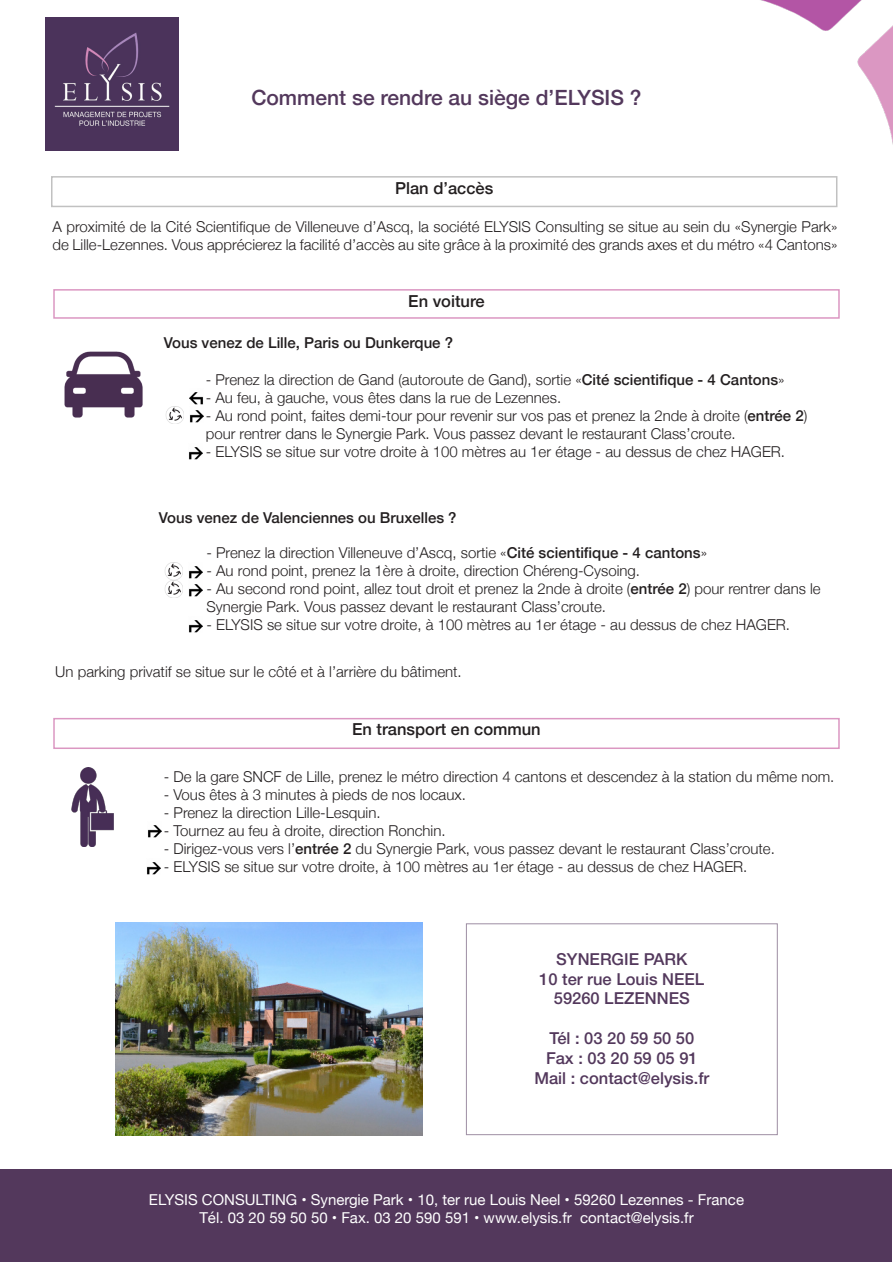
<style>
.page{position:relative;width:893px;height:1263px;background:#fff}
.page>*{position:absolute;margin:0;border:0;box-sizing:border-box;transform-origin:0 0}
.t1{font:500 21px "Helvetica Neue";color:#53385c}
.t2{font:500 16.5px "Helvetica Neue LT Std";color:#53385c}
.t3{font:500 16.5px "Helvetica Neue";color:#231f20}
.t4{font:300 15px/18px "Helvetica Neue";color:#231f20}
.t5{font:15px "Helvetica Neue";color:#fff}
.t6{font:500 15px "Helvetica Neue";color:#231f20}
.s1{font-weight:500}
</style>
<div class="page">
<img style="left:46px;top:18px;width:133px;height:133px">
<img style="left:760px;top:0;width:133px;height:145px">
<img style="left:71px;top:767px;width:43px;height:79px">
<img style="left:64px;top:351px;width:79px;height:67px">
<div style="left:51px;top:176px;width:786px;height:31px;border:2px solid #c1c1c1"></div>
<img style="left:115px;top:923px;width:307px;height:212px">
<div style="left:53px;top:289px;width:787px;height:30px;border:2px solid #db97c2"></div>
<div style="left:53px;top:718px;width:787px;height:31px;border:2px solid #db97c2"></div>
<img style="left:190px;top:410px;width:14px;height:13px">
<img style="left:166px;top:406px;width:18px;height:18px">
<img style="left:189px;top:392px;width:14px;height:12px">
<img style="left:189px;top:447px;width:14px;height:12px">
<img style="left:189px;top:566px;width:14px;height:13px">
<img style="left:165px;top:562px;width:18px;height:36px">
<img style="left:189px;top:584px;width:14px;height:13px">
<img style="left:189px;top:620px;width:14px;height:12px">
<img style="left:148px;top:825px;width:14px;height:13px">
<img style="left:147px;top:862px;width:14px;height:13px">
<div style="left:1px;top:1169px;width:891px;height:93px;background:#53385c"></div>
<p class="t1" style="left:251px;top:81px;width:392px">Comment se rendre au siège d’ELYSIS ?</p>
<p class="t3" style="left:395px;top:175px;width:100px">Plan d’accès</p>
<p class="t4" style="left:52px;top:217px;width:786px">A proximité de la Cité Scientifique de Villeneuve d’Ascq, la société ELYSIS Consulting se situe au sein du «Synergie Park» de Lille-Lezennes. Vous apprécierez la facilité d’accès au site grâce à la proximité des grands axes et du métro «4 Cantons»</p>
<p class="t3" style="left:408px;top:288px;width:78px">En voiture</p>
<p class="t6" style="left:164px;top:331px;width:291px">Vous venez de Lille, Paris ou Dunkerque ?</p>
<p class="t4" style="left:206px;top:369px;width:580px">- Prenez la direction de Gand (autoroute de Gand), sortie «<span class="s1">Cité scientifique - 4 Cantons</span>»</p>
<p class="t4" style="left:206px;top:387px;width:357px">- Au feu, à gauche, vous êtes dans la rue de Lezennes.</p>
<p class="t4" style="left:206px;top:405px;width:603px">- Au rond point, faites demi-tour pour revenir sur vos pas et prenez la 2nde à droite (<span class="s1">entrée 2</span>) pour rentrer dans le Synergie Park. Vous passez devant le restaurant Class’croute.</p>
<p class="t4" style="left:206px;top:441px;width:581px">- ELYSIS se situe sur votre droite à 100 mètres au 1er étage - au dessus de chez HAGER.</p>
<p class="t6" style="left:159px;top:506px;width:299px">Vous venez de Valenciennes ou Bruxelles ?</p>
<p class="t4" style="left:206px;top:542px;width:502px">- Prenez la direction Villeneuve d’Ascq, sortie «<span class="s1">Cité scientifique - 4 cantons</span>»</p>
<p class="t4" style="left:206px;top:560px;width:435px">- Au rond point, prenez la 1ère à droite, direction Chéreng-Cysoing.</p>
<p class="t4" style="left:206px;top:578px;width:616px">- Au second rond point, allez tout droit et prenez la 2nde à droite (<span class="s1">entrée 2</span>) pour rentrer dans le<br>Synergie Park. Vous passez devant le restaurant Class’croute.</p>
<p class="t4" style="left:206px;top:614px;width:585px">- ELYSIS se situe sur votre droite, à 100 mètres au 1er étage - au dessus de chez HAGER.</p>
<p class="t4" style="left:55px;top:661px;width:408px">Un parking privatif se situe sur le côté et à l’arrière du bâtiment.</p>
<p class="t3" style="left:352px;top:716px;width:190px">En transport en commun</p>
<p class="t4" style="left:164px;top:767px;width:672px">- De la gare SNCF de Lille, prenez le métro direction 4 cantons et descendez à la station du même nom.</p>
<p class="t4" style="left:164px;top:785px;width:304px">- Vous êtes à 3 minutes à pieds de nos locaux.</p>
<p class="t4" style="left:164px;top:803px;width:218px">- Prenez la direction Lille-Lesquin.</p>
<p class="t4" style="left:164px;top:821px;width:283px">- Tournez au feu à droite, direction Ronchin.</p>
<p class="t4" style="left:164px;top:839px;width:613px">- Dirigez-vous vers l’<span class="s1">entrée 2</span> du Synergie Park, vous passez devant le restaurant Class’croute.</p>
<p class="t4" style="left:164px;top:857px;width:585px">- ELYSIS se situe sur votre droite, à 100 mètres au 1er étage - au dessus de chez HAGER.</p>
<p class="t2" style="left:556px;top:949px;width:133px">SYNERGIE PARK</p>
<p class="t2" style="left:539px;top:969px;width:167px">10 ter rue Louis NEEL</p>
<p class="t2" style="left:554px;top:989px;width:138px">59260 LEZENNES</p>
<p class="t2" style="left:549px;top:1028px;width:146px">Tél : 03 20 59 50 50</p>
<p class="t2" style="left:546px;top:1048px;width:153px">Fax : 03 20 59 05 91</p>
<p class="t2" style="left:534px;top:1068px;width:176px">Mail : contact@elysis.fr</p>
<p class="t5" style="left:149px;top:1188px;width:597px">ELYSIS CONSULTING • Synergie Park • 10, ter rue Louis Neel • 59260 Lezennes - France</p>
<p class="t5" style="left:199px;top:1206px;width:496px">Tél. 03 20 59 50 50 • Fax. 03 20 590 591 • www.elysis.fr contact@elysis.fr</p>
</div>
